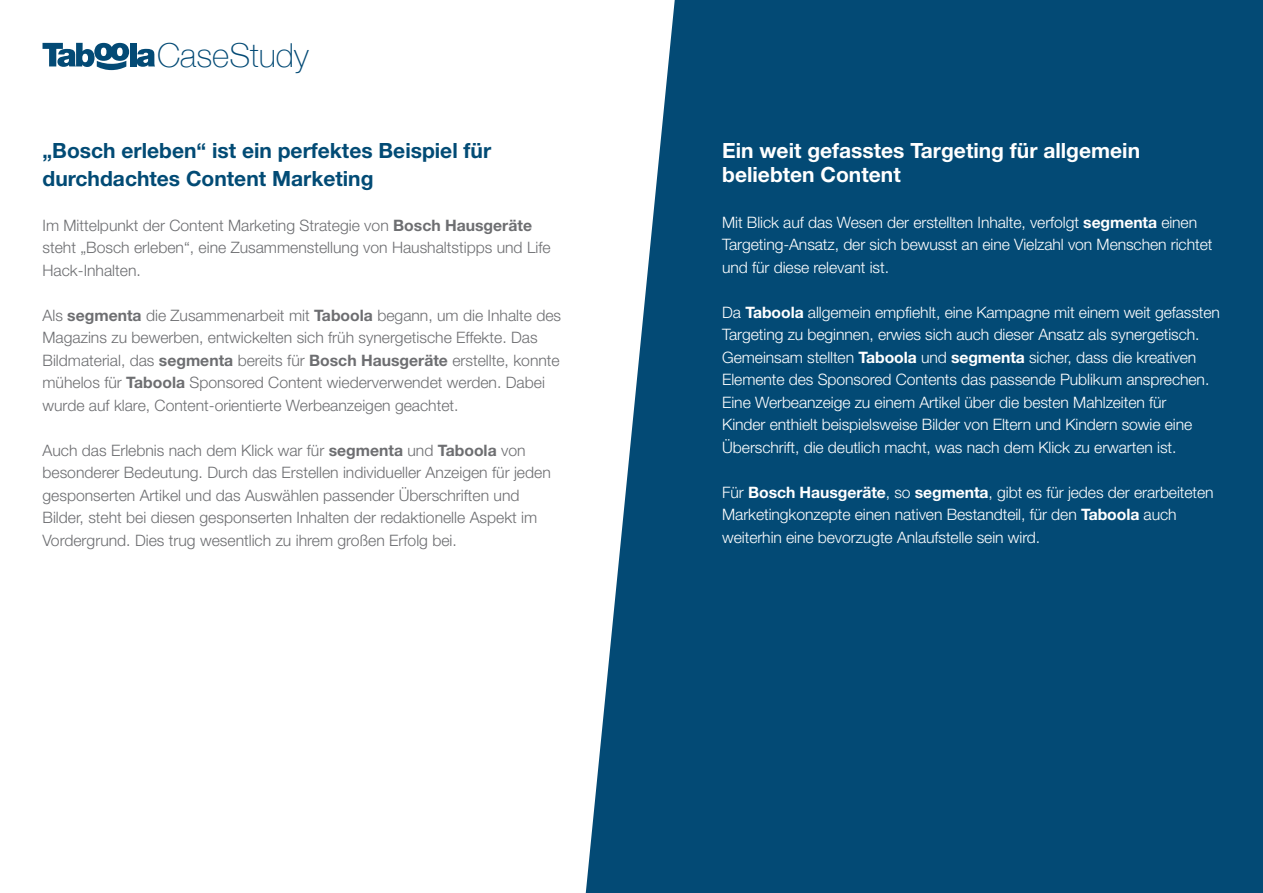
<style>
.page{position:relative;width:1263px;height:893px;background:#fff}
.page>*{position:absolute;margin:0;border:0;box-sizing:border-box;transform-origin:0 0}
.t1{font:100 33px "Helvetica Neue";color:#034a75}
.t2{font:700 21px/28.2px "Helvetica Neue LT Std";color:#024b75}
.t3{font:700 21px/24px "Helvetica Neue LT Std";color:#fff}
.t4{font:300 15.75px/22.5px "Helvetica Neue LT Std";color:#6d6e71}
.t5{font:300 15.75px/22.5px "Helvetica Neue LT Std";letter-spacing:-.005em;color:#fff}
.s1{font-weight:700}
</style>
<div class="page">
<div style="left:586px;top:0;width:677px;height:893px;background:#034a75"></div>
<div style="left:130px;top:43px;width:6px;height:23px;background:#034a75"></div>
<svg style="left:137px;top:49px;width:18px;height:18px"></svg>
<svg style="left:43px;top:43px;width:86px;height:27px"></svg>
<h1 class="t1" style="left:157px;top:30px;width:153px">CaseStudy</h1>
<h2 class="t2" style="left:43px;top:136px;width:450px">„Bosch erleben“ ist ein perfektes Beispiel für durchdachtes Content Marketing</h2>
<p class="t4" style="left:43px;top:214px;width:510px">Im Mittelpunkt der Content Marketing Strategie von <span class="s1">Bosch Hausgeräte </span>steht „Bosch erleben“, eine Zusammenstellung von Haushaltstipps und Life<br>Hack-Inhalten.</p>
<p class="t4" style="left:43px;top:304px;width:520px">Als <span class="s1">segmenta</span> die Zusammenarbeit mit <span class="s1">Taboola</span> begann, um die Inhalte des Magazins zu bewerben, entwickelten sich früh synergetische Effekte. Das Bildmaterial, das <span class="s1">segmenta</span> bereits für <span class="s1">Bosch Hausgeräte</span> erstellte, konnte mühelos für <span class="s1">Taboola</span> Sponsored Content wiederverwendet werden. Dabei wurde auf klare, Content-orientierte Werbeanzeigen geachtet.</p>
<p class="t4" style="left:43px;top:439px;width:510px">Auch das Erlebnis nach dem Klick war für <span class="s1">segmenta</span> und <span class="s1">Taboola</span> von besonderer Bedeutung. Durch das Erstellen individueller Anzeigen für jeden gesponserten Artikel und das Auswählen passender Überschriften und Bilder, steht bei diesen gesponserten Inhalten der redaktionelle Aspekt im Vordergrund. Dies trug wesentlich zu ihrem großen Erfolg bei.</p>
<h2 class="t3" style="left:722px;top:138px;width:419px">Ein weit gefasstes Targeting für allgemein beliebten Content</h2>
<p class="t5" style="left:722px;top:210px;width:492px">Mit Blick auf das Wesen der erstellten Inhalte, verfolgt <span class="s1">segmenta</span> einen<br>Targeting-Ansatz, der sich bewusst an eine Vielzahl von Menschen richtet und für diese relevant ist.</p>
<p class="t5" style="left:722px;top:300px;width:499px">Da <span class="s1">Taboola</span> allgemein empfiehlt, eine Kampagne mit einem weit gefassten Targeting zu beginnen, erwies sich auch dieser Ansatz als synergetisch.<br>Gemeinsam stellten <span class="s1">Taboola</span> und <span class="s1">segmenta</span> sicher, dass die kreativen Elemente des Sponsored Contents das passende Publikum ansprechen.<br>Eine Werbeanzeige zu einem Artikel über die besten Mahlzeiten für<br>Kinder enthielt beispielsweise Bilder von Eltern und Kindern sowie eine Überschrift, die deutlich macht, was nach dem Klick zu erwarten ist.</p>
<p class="t5" style="left:722px;top:480px;width:493px">Für <span class="s1">Bosch Hausgeräte</span>, so <span class="s1">segmenta</span>, gibt es für jedes der erarbeiteten<br>Marketingkonzepte einen nativen Bestandteil, für den <span class="s1">Taboola</span> auch weiterhin eine bevorzugte Anlaufstelle sein wird.</p>
</div>
